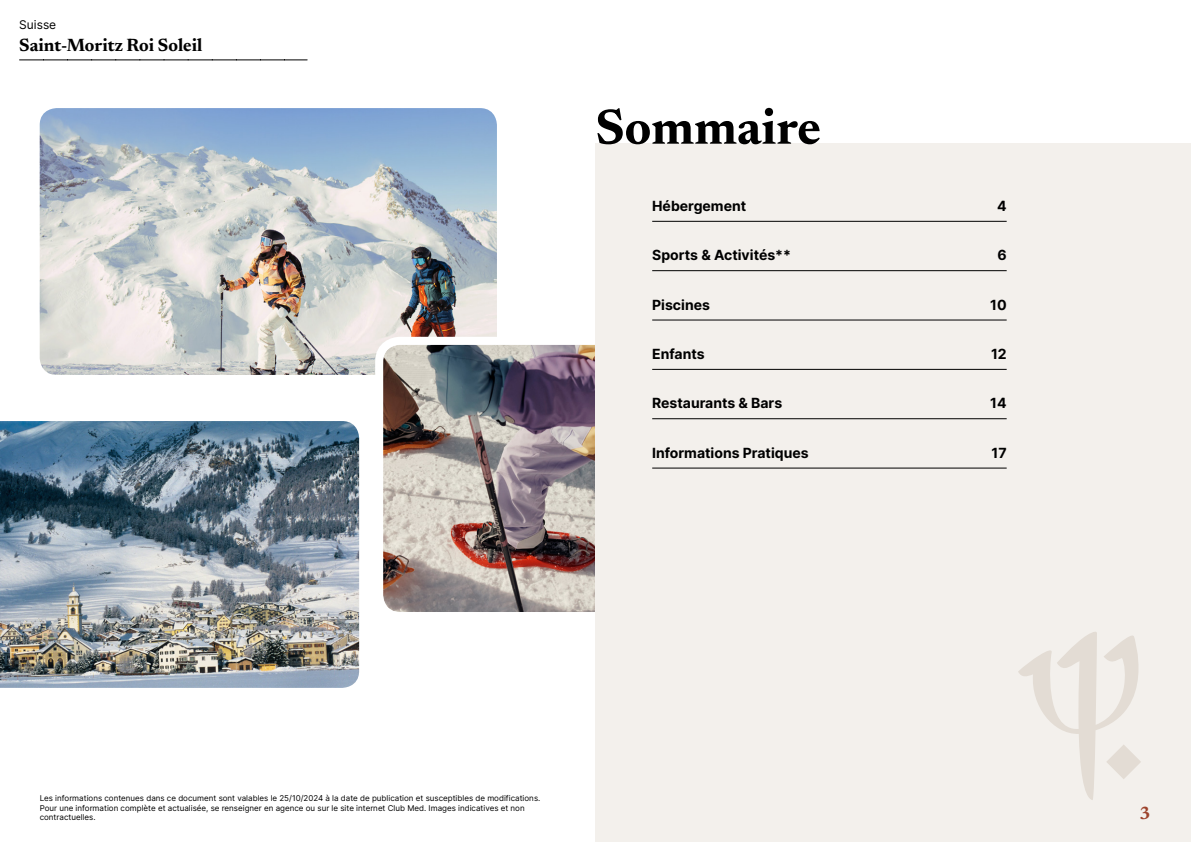
<style>
.page{position:relative;width:1191px;height:842px;background:#fff}
.page>*{position:absolute;margin:0;border:0;box-sizing:border-box;transform-origin:0 0}
.t1{font:700 50px "Newsreader 24 pt";color:#000}
.t2{font:700 18px "Newsreader 24 pt";color:#000}
.t3{font:700 18px "Newsreader 24 pt";color:#9d432c}
.t4{font:700 14px "Inter";color:#000}
.t5{font:12px "Inter";color:#000}
.t6{font:8px/9.6px "Inter";color:#000}
</style>
<div class="page">
<img style="left:40px;top:108px;width:457px;height:267px">
<img style="left:0;top:421px;width:359px;height:267px">
<img style="left:371px;top:333px;width:224px;height:279px">
<svg style="left:20px;top:60px;width:287px;height:1px"></svg>
<div style="left:595px;top:144px;width:596px;height:698px;background:#f3f0ec"></div>
<svg style="left:1018px;top:632px;width:123px;height:168px"></svg>
<hr style="left:652px;top:221px;width:354px;height:1px;background:#000">
<hr style="left:652px;top:270px;width:354px;height:1px;background:#000">
<hr style="left:652px;top:320px;width:354px;height:1px;background:#000">
<hr style="left:652px;top:369px;width:354px;height:1px;background:#000">
<hr style="left:652px;top:418px;width:354px;height:1px;background:#000">
<hr style="left:652px;top:468px;width:354px;height:1px;background:#000">
<h3 class="t5" style="left:19px;top:15px;width:39px">Suisse</h3>
<h2 class="t2" style="left:19px;top:32px;width:185px">Saint-Moritz Roi Soleil</h2>
<h1 class="t1" style="left:595px;top:91px;width:227px">Sommaire</h1>
<h3 class="t4" style="left:652px;top:196px;width:95px">Hébergement</h3>
<h3 class="t4" style="left:997px;top:196px;width:11px">4</h3>
<h3 class="t4" style="left:652px;top:245px;width:140px">Sports &amp; Activités**</h3>
<h3 class="t4" style="left:997px;top:245px;width:11px">6</h3>
<h3 class="t4" style="left:652px;top:294px;width:59px">Piscines</h3>
<h3 class="t4" style="left:990px;top:294px;width:18px">10</h3>
<h3 class="t4" style="left:652px;top:344px;width:54px">Enfants</h3>
<h3 class="t4" style="left:991px;top:344px;width:17px">12</h3>
<h3 class="t4" style="left:652px;top:393px;width:131px">Restaurants &amp; Bars</h3>
<h3 class="t4" style="left:990px;top:393px;width:18px">14</h3>
<h3 class="t4" style="left:652px;top:442px;width:158px">Informations Pratiques</h3>
<h3 class="t4" style="left:991px;top:442px;width:17px">17</h3>
<p class="t6" style="left:40px;top:793px;width:502px">Les informations contenues dans ce document sont valables le 25/10/2024 à la date de publication et susceptibles de modifications.<br>Pour une information complète et actualisée, se renseigner en agence ou sur le site internet Club Med. Images indicatives et non contractuelles.</p>
<h2 class="t3" style="left:1139px;top:800px;width:13px">3</h2>
</div>
